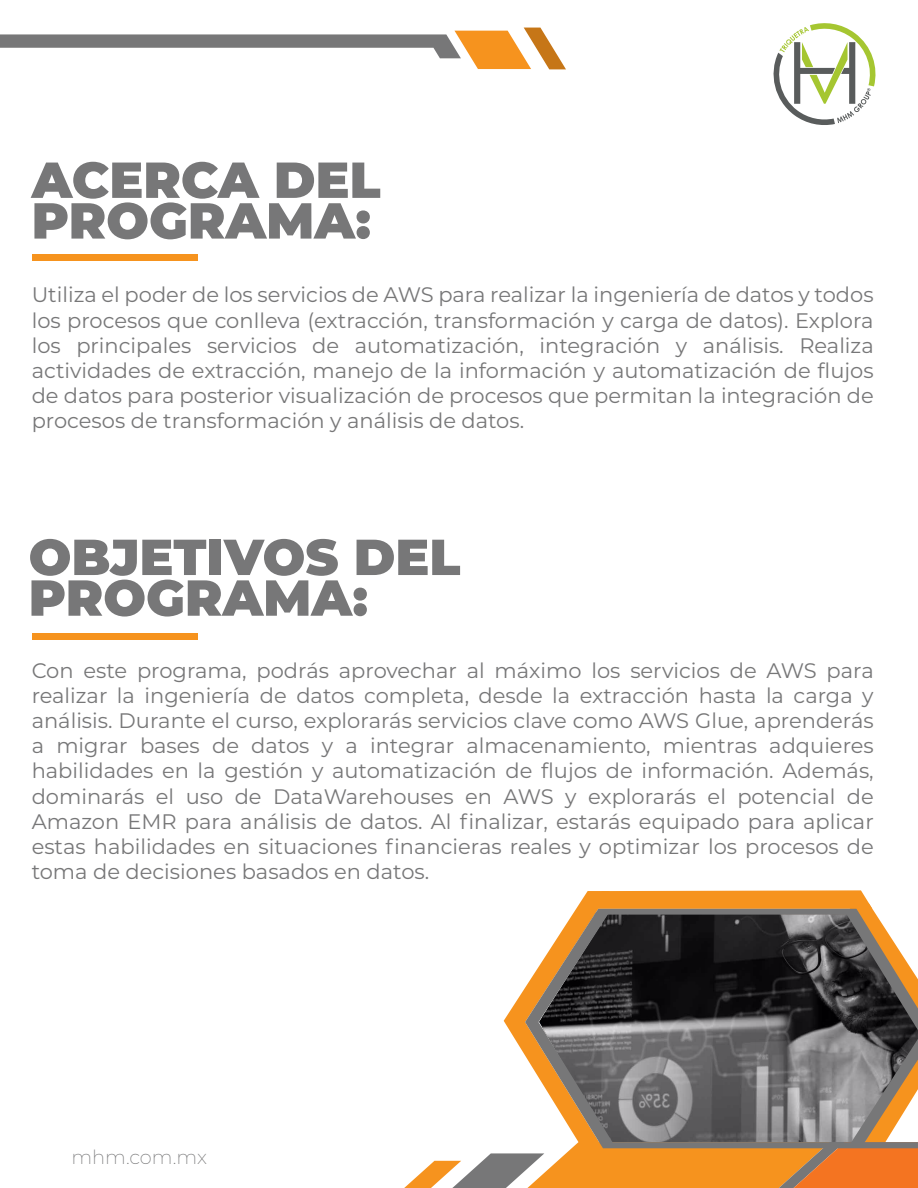
<style>
.page{position:relative;width:918px;height:1188px;background:#fff}
.page>*{position:absolute;margin:0;border:0;box-sizing:border-box;transform-origin:0 0}
.t1{font:900 50.55px/40.7px "Montserrat";color:#777778}
.t2{font:21px/25.2px "Montserrat";color:#777778;text-align:justify}
.t3{font:200 19.5px "Montserrat";color:#777778}
</style>
<div class="page">
<svg style="left:0;top:28px;width:566px;height:41px"></svg>
<svg style="left:773px;top:23px;width:103px;height:102px"></svg>
<div style="left:33px;top:254px;width:165px;height:7px;background:#f6931e"></div>
<div style="left:33px;top:633px;width:165px;height:7px;background:#f6931e"></div>
<svg style="left:504px;top:891px;width:91px;height:297px"></svg>
<svg style="left:525px;top:914px;width:70px;height:234px"></svg>
<svg style="left:404px;top:1153px;width:140px;height:35px"></svg>
<svg style="left:595px;top:890px;width:323px;height:298px;background:#7d6751"></svg>
<h1 class="t1" style="left:32px;top:156px;width:351px">ACERCA DEL<br>PROGRAMA:</h1>
<p class="t2" style="left:32px;top:282px;width:844px">Utiliza el poder de los servicios de AWS para realizar la ingeniería de datos y todos los procesos que conlleva (extracción, transformación y carga de datos). Explora los principales servicios de automatización, integración y análisis. Realiza actividades de extracción, manejo de la información y automatización de flujos de datos para posterior visualización de procesos que permitan la integración de procesos de transformación y análisis de datos.</p>
<h1 class="t1" style="left:29px;top:534px;width:433px">OBJETIVOS DEL<br>PROGRAMA:</h1>
<p class="t2" style="left:32px;top:657px;width:844px">Con este programa, podrás aprovechar al máximo los servicios de AWS para realizar la ingeniería de datos completa, desde la extracción hasta la carga y análisis. Durante el curso, explorarás servicios clave como AWS Glue, aprenderás a migrar bases de datos y a integrar almacenamiento, mientras adquieres habilidades en la gestión y automatización de flujos de información. Además, dominarás el uso de DataWarehouses en AWS y explorarás el potencial de Amazon EMR para análisis de datos. Al finalizar, estarás equipado para aplicar estas habilidades en situaciones financieras reales y optimizar los procesos de toma de decisiones basados en datos.</p>
<p class="t3" style="left:71px;top:1144px;width:137px">mhm.com.mx</p>
</div>
